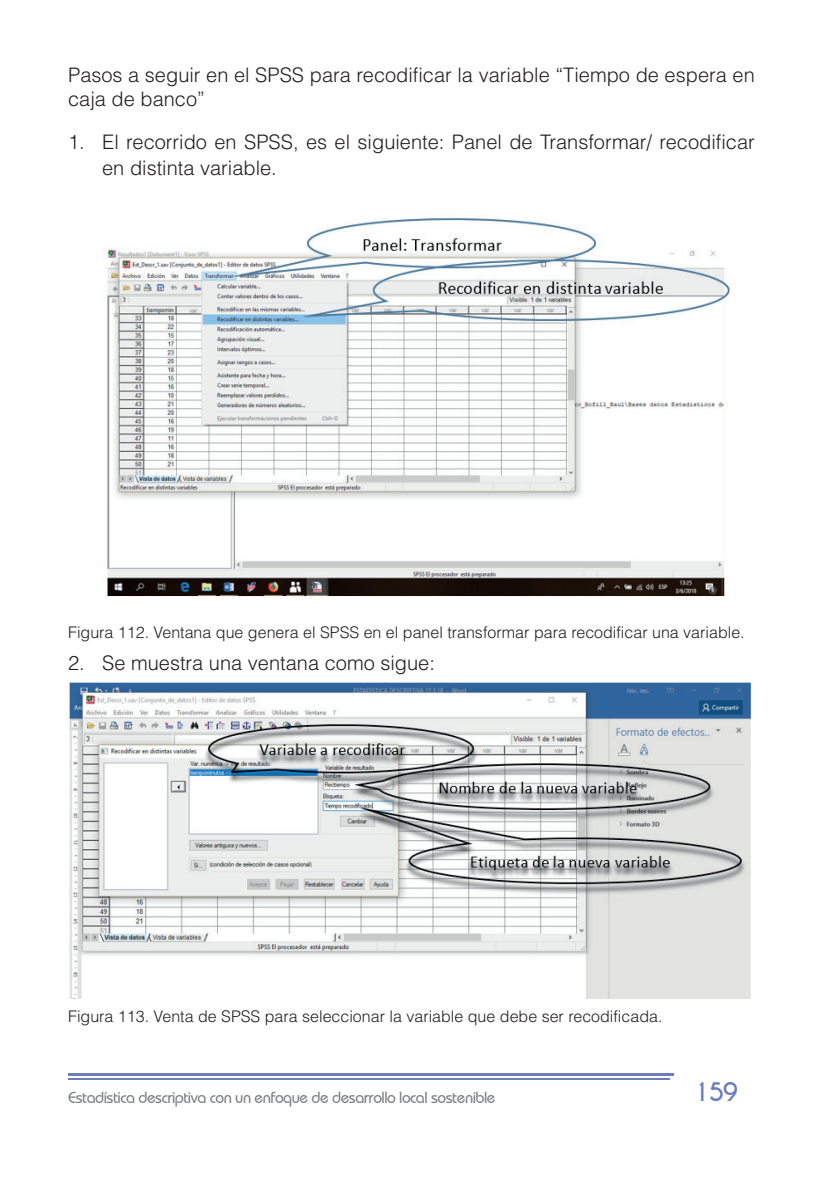
<style>
.page{position:relative;width:823px;height:1191px;background:#fff}
.page>*{position:absolute;margin:0;border:0;box-sizing:border-box;transform-origin:0 0}
.t1{font:700 24px "Caviar Dreams";color:#6c7dbd}
.t2{font:300 20px/24px "Helvetica LT Std";color:#231f20}
.t3{font:300 16px "Helvetica LT Std";color:#231f20}
.t4{font:500 16px "Bauhaus IT Cby BT";letter-spacing:-.03em;color:#7c7e81}
</style>
<div class="page">
<hr style="left:68px;top:1078px;width:601px;height:1px;background:#6c7dbd">
<hr style="left:68px;top:1073px;width:604px;height:3px;background:#6c7dbd">
<img style="left:103px;top:218px;width:627px;height:380px">
<img style="left:69px;top:682px;width:682px;height:316px">
<p class="t2" style="left:68px;top:63px;width:687px">Pasos a seguir en el SPSS para recodificar la variable “Tiempo de espera en caja de banco”</p>
<p class="t2" style="left:102px;top:129px;width:653px;line-height:26px;text-indent:-34px">1. El recorrido en SPSS, es el siguiente: Panel de Transformar/ recodificar en distinta variable.</p>
<p class="t3" style="left:68px;top:622px;width:677px">Figura 112. Ventana que genera el SPSS en el panel transformar para recodificar una variable.</p>
<p class="t2" style="left:68px;top:650px;width:368px">2. Se muestra una ventana como sigue:</p>
<p class="t3" style="left:68px;top:1006px;width:595px">Figura 113. Venta de SPSS para seleccionar la variable que debe ser recodificada.</p>
<p class="t4" style="left:68px;top:1088px;width:428px">Estadística descriptiva con un enfoque de desarrollo local sostenible</p>
<p class="t1" style="left:692px;top:1077px;width:47px">159</p>
</div>
